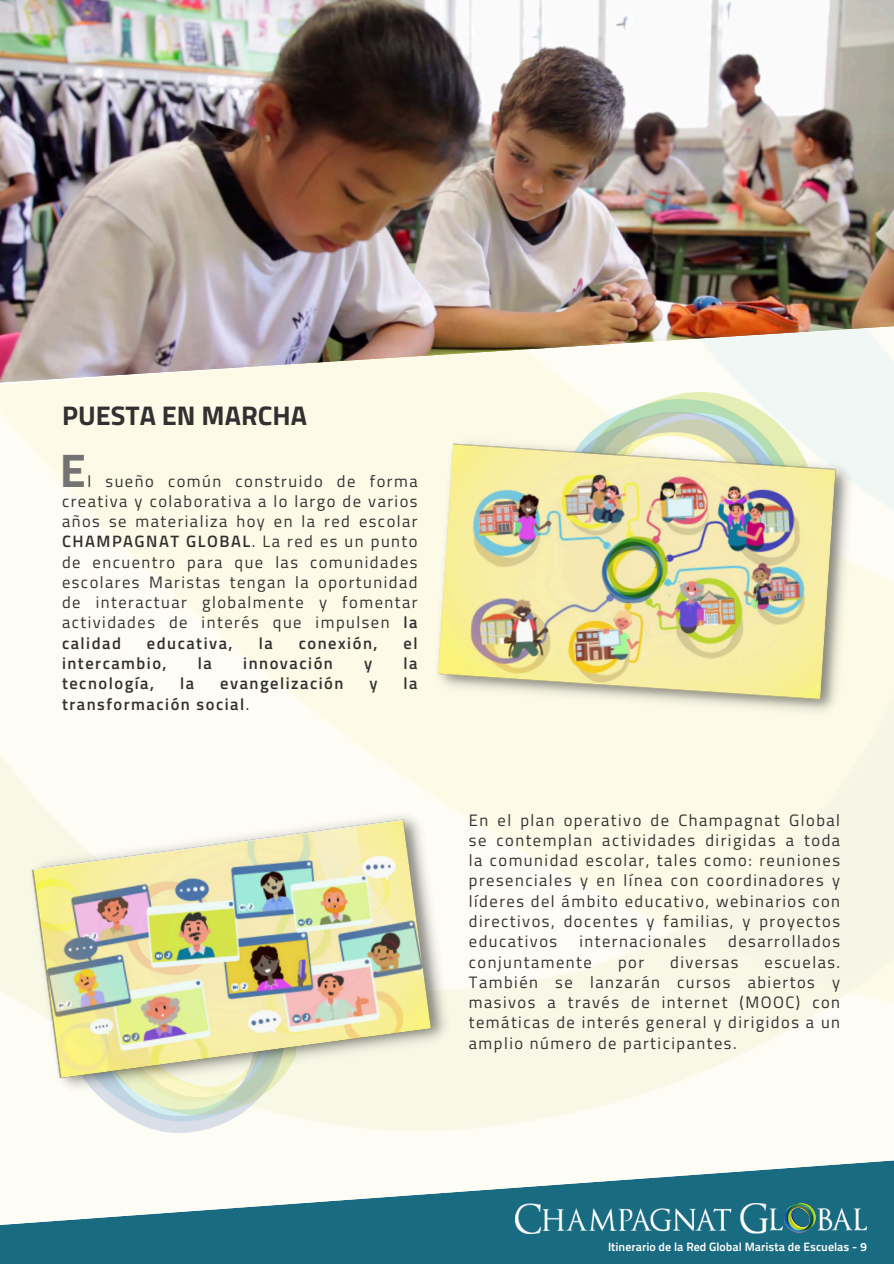
<style>
.page{position:relative;width:894px;height:1264px;background:#fff}
.page>*{position:absolute;margin:0;border:0;box-sizing:border-box;transform-origin:0 0}
.t1{font:700 47.25px "Titillium Web";color:#737373}
.t2{font:700 27px "Titillium Web";color:#323131}
.t3{font:16.5px/20.2px "Titillium Web";letter-spacing:.09em;color:#323131;text-align:justify}
.t4{font:600 16.5px "Titillium Web";letter-spacing:.09em;color:#323131}
.t5{font:12px "Titillium Text 25 L 800 wt";color:#fff}
.s1{font-weight:600}
.s2{font-weight:400}
</style>
<div class="page">
<img style="left:0;top:0;width:893px;height:321px">
<img style="left:0;top:321px;width:893px;height:812px">
<svg style="left:0;top:1160px;width:893px;height:103px;fill:#196b81"></svg>
<img style="left:515px;top:1203px;width:351px;height:30px">
<img style="left:784px;top:1203px;width:30px;height:29px">
<img style="left:78px;top:1102px;width:217px;height:30px">
<img style="left:22px;top:801px;width:436px;height:301px">
<img style="left:556px;top:392px;width:261px;height:38px">
<img style="left:429px;top:430px;width:430px;height:294px">
<h1 class="t2" style="left:62px;top:394px;width:246px">PUESTA EN MARCHA</h1>
<p class="t1" style="left:60px;top:433px;width:28px">E</p>
<p class="t3" style="left:62px;top:470px;width:357px;text-indent:25px">l sueño común construido de forma creativa y colaborativa a lo largo de varios años se materializa hoy en la red escolar <span class="s1">CHAMPAGNAT GLOBAL</span>. La red es un punto de encuentro para que las comunidades escolares Maristas tengan la oportunidad de interactuar globalmente y fomentar actividades de interés que impulsen <span class="s1">la calidad</span></p>
<p class="t4" style="left:147px;top:630px;width:87px">educativa,</p>
<p class="t4" style="left:258px;top:630px;width:16px">la</p>
<p class="t4" style="left:299px;top:630px;width:80px">conexión,</p>
<p class="t4" style="left:403px;top:630px;width:16px">el</p>
<p class="t4" style="left:62px;top:650px;width:106px">intercambio,</p>
<p class="t4" style="left:198px;top:650px;width:16px">la</p>
<p class="t4" style="left:243px;top:650px;width:91px">innovación</p>
<p class="t4" style="left:364px;top:650px;width:10px">y</p>
<p class="t4" style="left:403px;top:650px;width:16px">la</p>
<p class="t4" style="left:62px;top:670px;width:94px">tecnología,</p>
<p class="t4" style="left:180px;top:670px;width:16px">la</p>
<p class="t4" style="left:220px;top:670px;width:125px">evangelización</p>
<p class="t4" style="left:369px;top:670px;width:10px">y</p>
<p class="t4" style="left:403px;top:670px;width:16px">la</p>
<p class="t4" style="left:62px;top:690px;width:189px">transformación social<span class="s2">.</span></p>
<p class="t3" style="left:469px;top:809px;width:372px">En el plan operativo de Champagnat Global se contemplan actividades dirigidas a toda la comunidad escolar, tales como: reuniones presenciales y en línea con coordinadores y líderes del ámbito educativo, webinarios con directivos, docentes y familias, y proyectos educativos</p>
<p class="t3" style="left:579px;top:931px;width:128px">internacionales</p>
<p class="t3" style="left:728px;top:931px;width:113px">desarrollados</p>
<p class="t3" style="left:469px;top:951px;width:124px">conjuntamente</p>
<p class="t3" style="left:617px;top:951px;width:28px">por</p>
<p class="t3" style="left:670px;top:951px;width:70px">diversas</p>
<p class="t3" style="left:469px;top:951px;width:372px;text-indent:295px">escuelas.<br>También se lanzarán cursos abiertos y masivos a través de internet (MOOC) con temáticas de interés general y dirigidos a un amplio número de participantes.</p>
<h2 class="t5" style="left:608px;top:1239px;width:260px">Itinerario de la Red Global Marista de Escuelas - 9</h2>
</div>
